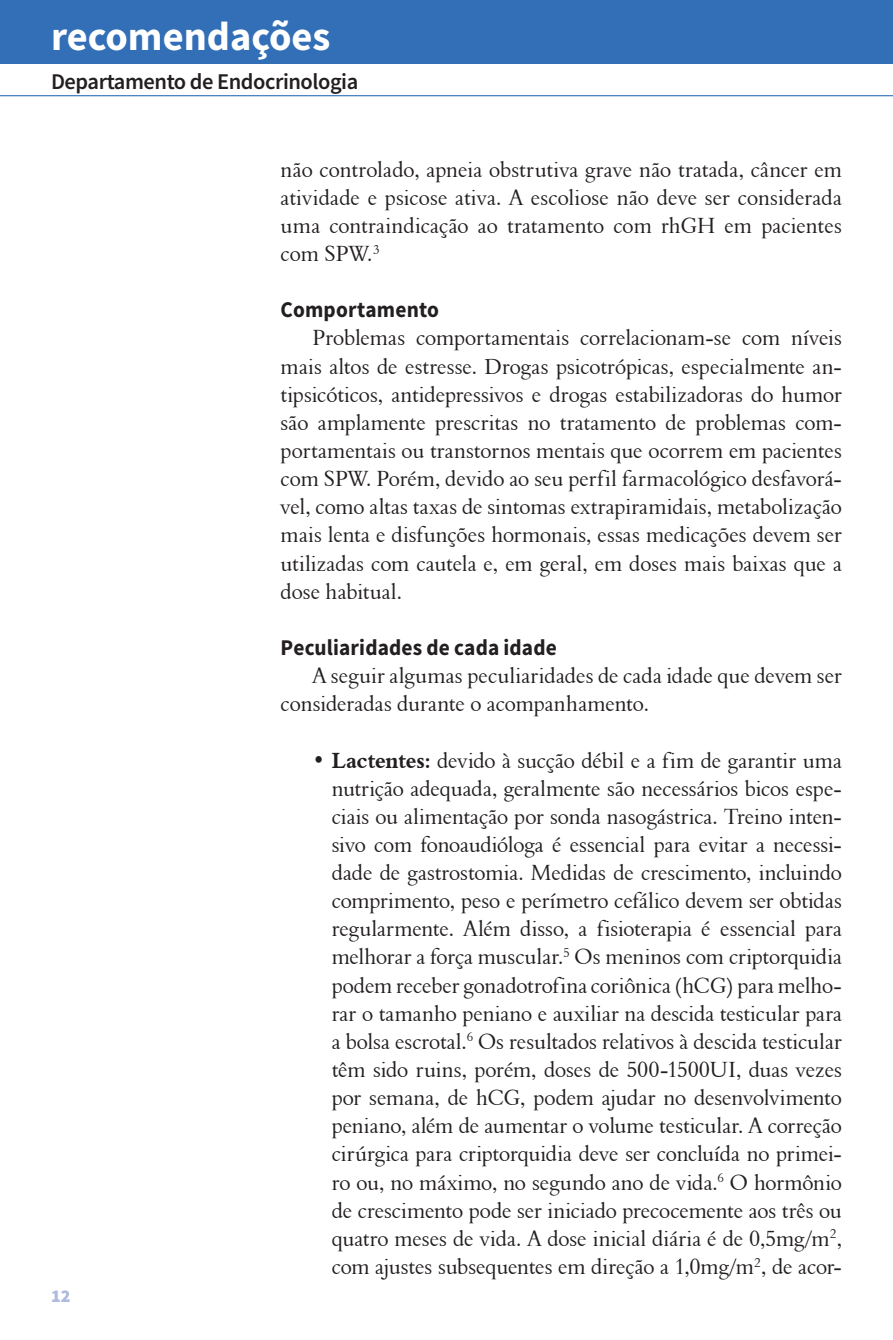
<style>
.page{position:relative;width:893px;height:1340px;background:#fff}
.page>*{position:absolute;margin:0;border:0;box-sizing:border-box;transform-origin:0 0}
.t1{font:700 40.5px "Source Sans Pro";color:#fff}
.texto{font:22.5px/28.1px "Aldine 401 BT Roman A";color:#231f20;text-align:justify;scale:.95 1}
.texto-2{font:700 22.5px "Source Sans Pro";letter-spacing:.005em;color:#231f20;scale:.95 1}
.t2{font:600 22.5px "Source Sans Pro";letter-spacing:-.02em;color:#231f20}
.t3{font:900 18px "Source Sans Pro";color:#aebade}
.s1{font-family:"Aldine 401 BT Bold A"}
</style>
<div class="page">
<div style="left:0;top:0;width:893px;height:64px;background:#326fb7"></div>
<hr style="left:0;top:95px;width:893px;height:1px;background:#326fb7">
<p class="t1" style="left:51px;top:10px;width:281px">recomendações</p>
<p class="t2" style="left:51px;top:66px;width:309px">Departamento de Endocrinologia</p>
<p class="texto" style="left:281px;top:155px;width:592px">não controlado, apneia obstrutiva grave não tratada, câncer em atividade e psicose ativa. A escoliose não deve ser considerada uma contraindicação ao tratamento com rhGH em pacientes com SPW.<sup>3</sup></p>
<p class="t3" style="left:51px;top:1283px;width:21px">12</p>
<p class="texto-2" style="left:281px;top:294px;width:168px">Comportamento</p>
<p class="texto" style="left:281px;top:323px;width:592px;text-indent:32px">Problemas comportamentais correlacionam-se com níveis mais altos de estresse. Drogas psicotrópicas, especialmente an&shy;tipsicóticos, antidepressivos e drogas estabilizadoras do humor são amplamente prescritas no tratamento de problemas com&shy;portamentais ou transtornos mentais que ocorrem em pacientes com SPW. Porém, devido ao seu perfil farmacológico desfavorá&shy;vel, como altas taxas de sintomas extrapiramidais, metabolização mais lenta e disfunções hormonais, essas medicações devem ser utilizadas com cautela e, em geral, em doses mais baixas que a dose habitual.</p>
<p class="texto-2" style="left:281px;top:632px;width:292px">Peculiaridades de cada idade</p>
<p class="texto" style="left:281px;top:661px;width:592px;text-indent:32px">A seguir algumas peculiaridades de cada idade que devem ser consideradas durante o acompanhamento.</p>
<p class="texto" style="left:332px;top:745px;width:539px;text-indent:-19px"><span class="s1">• Lactentes:</span> devido à sucção débil e a fim de garantir uma nutrição adequada, geralmente são necessários bicos espe&shy;ciais ou alimentação por sonda nasogástrica. Treino inten&shy;sivo com fonoaudióloga é essencial para evitar a necessi&shy;dade de gastrostomia. Medidas de crescimento, incluindo comprimento, peso e perímetro cefálico devem ser obtidas regularmente. Além disso, a fisioterapia é essencial para melhorar a força muscular.<sup>5</sup> Os meninos com criptorquidia podem receber gonadotrofina coriônica (hCG) para melho&shy;rar o tamanho peniano e auxiliar na descida testicular para a bolsa escrotal.<sup>6</sup> Os resultados relativos à descida testicular têm sido ruins, porém, doses de 500-1500UI, duas vezes por semana, de hCG, podem ajudar no desenvolvimento peniano, além de aumentar o volume testicular. A correção cirúrgica para criptorquidia deve ser concluída no primei&shy;ro ou, no máximo, no segundo ano de vida.<sup>6</sup> O hormônio de crescimento pode ser iniciado precocemente aos três ou quatro meses de vida. A dose inicial diária é de 0,5mg/m<sup>2</sup>, com ajustes subsequentes em direção a 1,0mg/m<sup>2</sup>, de acor-</p>
</div>
